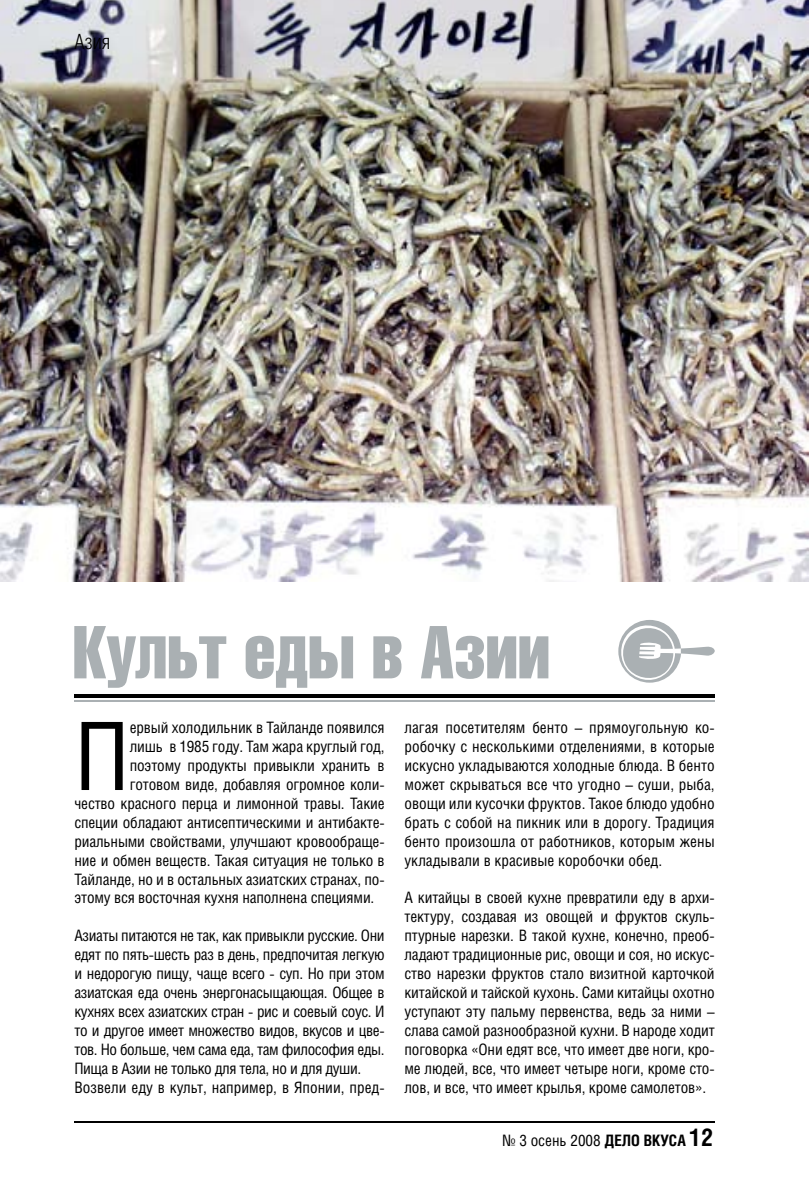
<style>
.page{position:relative;width:809px;height:1191px;background:#fff}
.page>*{position:absolute;margin:0;border:0;box-sizing:border-box;transform-origin:0 0}
.t1{font:94.5px "Helios Cond";color:#000}
.t2{font:73.5px "Helios Compressed";color:#aab0b3}
.t3{font:300 21px "Helios Cond";color:#000}
.t4{font:15.75px/18.9px "Helios Cond";letter-spacing:-.01em;color:#000;text-align:justify}
.s1{font-weight:700}
.s2{font-weight:700;font-size:24.5px}
</style>
<div class="page">
<hr style="left:74px;top:1121px;width:640px;height:1px;background:#000">
<img style="left:0;top:0;width:809px;height:581px">
<hr style="left:74px;top:694px;width:640px;height:3px;background:#000">
<hr style="left:74px;top:700px;width:640px;height:1px;background:#aab0b3">
<svg style="left:618px;top:620px;width:96px;height:63px"></svg>
<h3 class="t3" style="left:74px;top:30px;width:37px">Азия</h3>
<h2 class="t2" style="left:73px;top:609px;width:479px">Культ еды в Азии</h2>
<h1 class="t1" style="left:74px;top:699px;width:57px">П</h1>
<p class="t4" style="left:130px;top:718px;width:256px">ервый холодильник в Тайланде появился</p>
<p class="t4" style="left:130px;top:737px;width:256px">лишь в 1985 году. Там жара круглый год,</p>
<p class="t4" style="left:130px;top:755px;width:256px">поэтому продукты привыкли хранить в</p>
<p class="t4" style="left:130px;top:774px;width:256px">готовом виде, добавляя огромное коли-</p>
<p class="t4" style="left:74px;top:793px;width:312px">чество красного перца и лимонной травы. Такие</p>
<p class="t4" style="left:74px;top:812px;width:312px">специи обладают антисептическими и антибакте-</p>
<p class="t4" style="left:74px;top:831px;width:312px">риальными свойствами, улучшают кровообраще-</p>
<p class="t4" style="left:74px;top:850px;width:312px">ние и обмен веществ. Такая ситуация не только в</p>
<p class="t4" style="left:74px;top:869px;width:312px">Тайланде, но и в остальных азиатских странах, по-</p>
<p class="t4" style="left:74px;top:888px;width:301px">этому вся восточная кухня наполнена специями.</p>
<p class="t4" style="left:74px;top:926px;width:312px;text-align:left">Азиаты питаются не так, как привыкли русские. Они едят по пять-шесть раз в день, предпочитая легкую и недорогую пищу, чаще всего - суп. Но при этом азиатская еда очень энергонасыщающая. Общее в кухнях всех азиатских стран - рис и соевый соус. И то и другое имеет множество видов, вкусов и цве&shy;тов. Но больше, чем сама еда, там философия еды.<br>Пища в Азии не только для тела, но и для души.<br>Возвели еду в культ, например, в Японии, пред-</p>
<p class="t4" style="left:404px;top:718px;width:312px">лагая посетителям бенто – прямоугольную ко&shy;робочку с несколькими отделениями, в которые искусно укладываются холодные блюда. В бенто может скрываться все что угодно – суши, рыба, овощи или кусочки фруктов. Такое блюдо удобно брать с собой на пикник или в дорогу. Традиция бенто произошла от работников, которым жены укладывали в красивые коробочки обед.</p>
<p class="t4" style="left:404px;top:888px;width:312px">А китайцы в своей кухне превратили еду в архи&shy;тектуру, создавая из овощей и фруктов скуль&shy;птурные нарезки. В такой кухне, конечно, преоб&shy;ладают традиционные рис, овощи и соя, но искус&shy;ство нарезки фруктов стало визитной карточкой китайской и тайской кухонь. Сами китайцы охотно уступают эту пальму первенства, ведь за ними – слава самой разнообразной кухни. В народе ходит поговорка «Они едят все, что имеет две ноги, кро&shy;ме людей, все, что имеет четыре ноги, кроме сто&shy;лов, и все, что имеет крылья, кроме самолетов».</p>
<p class="t4" style="left:502px;top:1130px;width:213px">№ 3 осень 2008 <span class="s1">ДЕЛО ВКУСА</span> <span class="s2">12</span></p>
</div>
